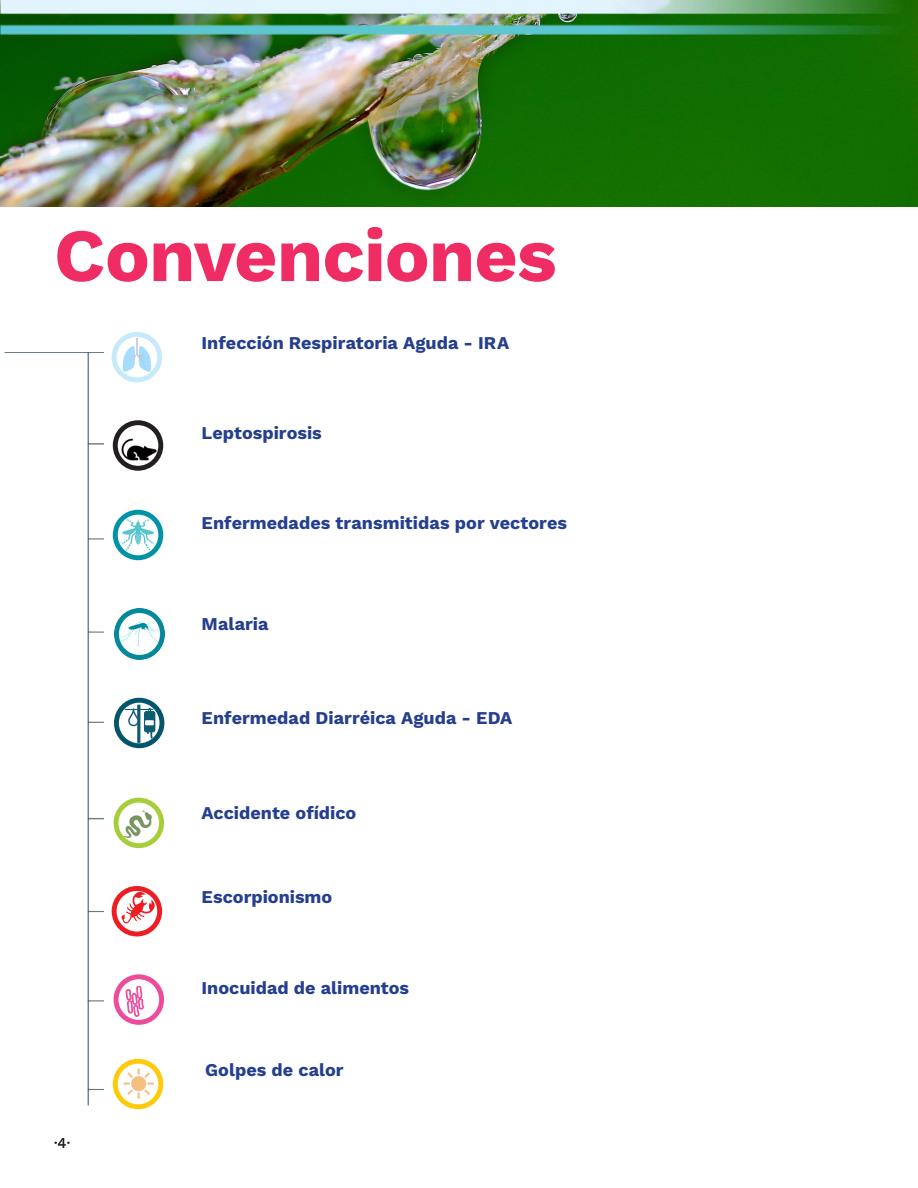
<style>
.page{position:relative;width:918px;height:1188px;background:#fff}
.page>*{position:absolute;margin:0;border:0;box-sizing:border-box;transform-origin:0 0}
.t1{font:75px "Work Sans";letter-spacing:-.01em;color:#ef2c64}
.t2{font:18px "Work Sans";color:#253f8e}
.t3{font:15px "Work Sans";color:#231f20}
</style>
<div class="page">
<img style="left:0;top:34px;width:918px;height:173px">
<img style="left:0;top:0;width:918px;height:34px">
<img style="left:87px;top:353px;width:16px;height:753px">
<div style="left:112px;top:886px;width:50px;height:50px;background:#ee1d23;border-radius:50%"></div>
<div style="left:117px;top:891px;width:40px;height:41px;background:#fff;border-radius:50%"></div>
<svg style="left:121px;top:892px;width:34px;height:31px"></svg>
<svg style="left:113px;top:510px;width:50px;height:50px"></svg>
<div style="left:118px;top:515px;width:40px;height:40px;background:#fff;border-radius:50%"></div>
<svg style="left:122px;top:519px;width:32px;height:31px"></svg>
<svg style="left:114px;top:697px;width:51px;height:52px"></svg>
<svg style="left:119px;top:703px;width:41px;height:40px"></svg>
<svg style="left:123px;top:705px;width:32px;height:38px"></svg>
<svg style="left:113px;top:1059px;width:50px;height:50px"></svg>
<div style="left:118px;top:1064px;width:40px;height:40px;background:#fff;border-radius:50%"></div>
<img style="left:123px;top:1068px;width:31px;height:31px">
<svg style="left:114px;top:974px;width:50px;height:51px"></svg>
<div style="left:119px;top:979px;width:40px;height:41px;background:#fff;border-radius:50%"></div>
<svg style="left:126px;top:986px;width:18px;height:31px"></svg>
<div style="left:112px;top:332px;width:50px;height:50px;background:#c6eafa;border-radius:50%"></div>
<div style="left:117px;top:337px;width:40px;height:40px;background:#fff;border-radius:50%"></div>
<svg style="left:122px;top:338px;width:30px;height:35px"></svg>
<svg style="left:113px;top:420px;width:50px;height:51px"></svg>
<div style="left:118px;top:425px;width:40px;height:41px;background:#fff;border-radius:50%"></div>
<img style="left:119px;top:438px;width:41px;height:22px">
<svg style="left:114px;top:798px;width:50px;height:50px"></svg>
<div style="left:119px;top:803px;width:40px;height:40px;background:#fff;border-radius:50%"></div>
<img style="left:122px;top:808px;width:31px;height:32px">
<img style="left:114px;top:609px;width:51px;height:50px">
<p class="t1" style="left:54px;top:199px;width:504px">Convenciones</p>
<p class="t2" style="left:202px;top:329px;width:309px">Infección Respiratoria Aguda - IRA</p>
<p class="t2" style="left:202px;top:420px;width:122px">Leptospirosis</p>
<p class="t2" style="left:202px;top:509px;width:367px">Enfermedades transmitidas por vectores</p>
<p class="t2" style="left:202px;top:611px;width:69px">Malaria</p>
<p class="t2" style="left:202px;top:704px;width:312px">Enfermedad Diarréica Aguda - EDA</p>
<p class="t2" style="left:202px;top:799px;width:156px">Accidente ofídico</p>
<p class="t2" style="left:202px;top:883px;width:132px">Escorpionismo</p>
<p class="t2" style="left:202px;top:974px;width:209px">Inocuidad de alimentos</p>
<p class="t3" style="left:54px;top:1131px;width:18px">·4·</p>
<p class="t2" style="left:205px;top:1056px;width:140px">Golpes de calor</p>
</div>
